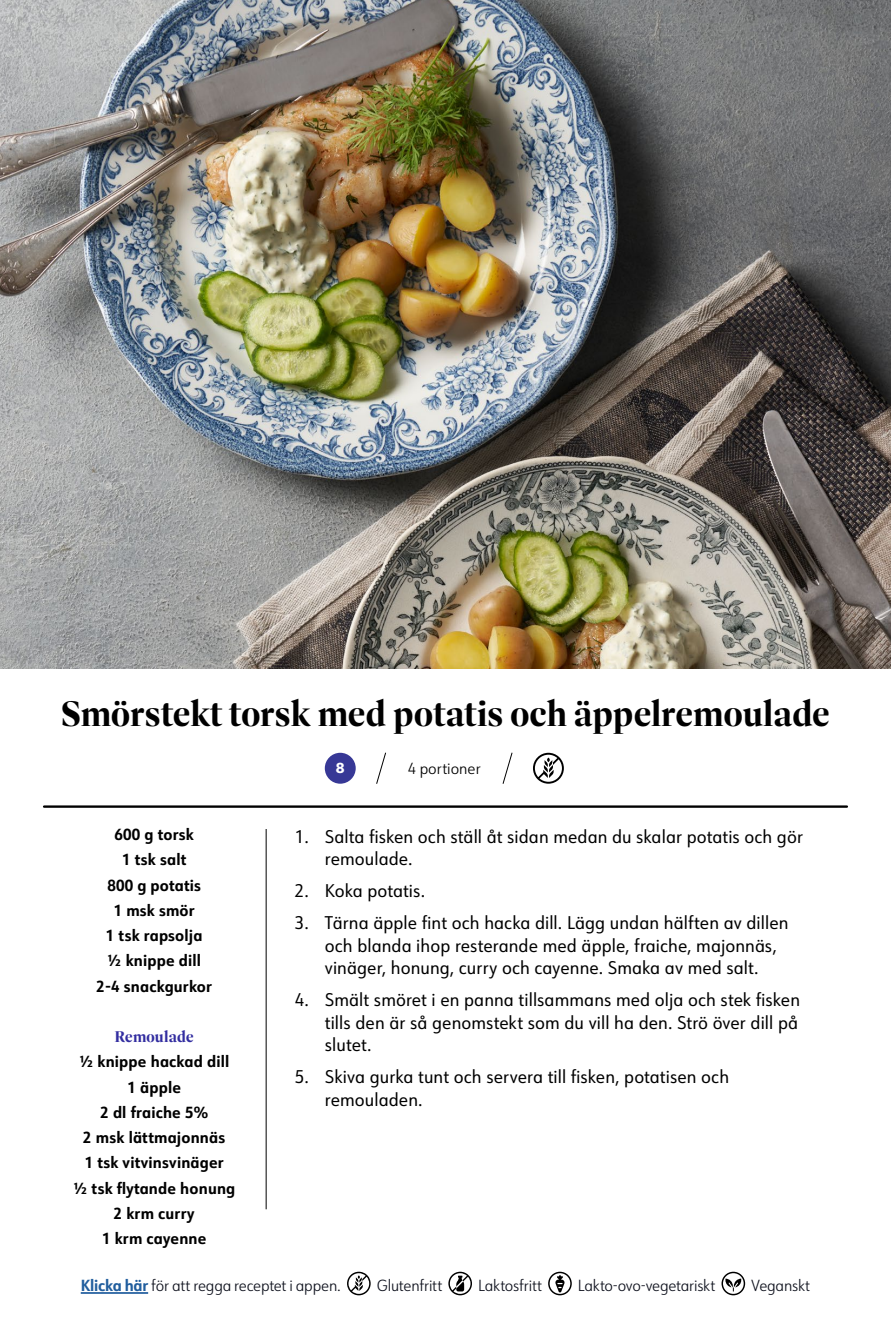
<style>
.page{position:relative;width:891px;height:1337px;background:#fff}
.page>*{position:absolute;margin:0;border:0;box-sizing:border-box;transform-origin:0 0}
.t1{font:700 36px "Dashiell Fine";color:#000}
.t2{font:18px/22.5px "URW Form Semi Cond";letter-spacing:.005em;color:#000}
.t3{font:700 15.75px/25.2px "URW Form Semi Cond";letter-spacing:.01em;color:#000;text-align:center}
.t4{font:300 15.75px "URW Form Semi Cond";letter-spacing:-.015em;color:#0e111d}
.t5{font:300 15.75px "URW Form Semi Cond";color:#000}
.t6{font:700 15.75px "Dashiell Fine";letter-spacing:.01em;color:#322da0}
.t7{font:700 15.08px "National 2";color:#fff}
.s1{font-weight:700;color:#215e9e}
</style>
<div class="page">
<img style="left:0;top:0;width:891px;height:668px">
<hr style="left:81px;top:1292px;width:67px;height:1px;background:#215e9e">
<svg style="left:347px;top:1271px;width:24px;height:24px"></svg>
<svg style="left:448px;top:1271px;width:24px;height:24px"></svg>
<svg style="left:548px;top:1271px;width:24px;height:24px"></svg>
<svg style="left:722px;top:1271px;width:23px;height:24px"></svg>
<hr style="left:44px;top:805px;width:803px;height:2px;background:#000">
<hr style="left:266px;top:829px;width:1px;height:380px;background:#000">
<div style="left:325px;top:753px;width:31px;height:30px;background:#373896;border-radius:50%"></div>
<svg style="left:376px;top:752px;width:10px;height:32px"></svg>
<svg style="left:502px;top:752px;width:11px;height:32px"></svg>
<svg style="left:533px;top:753px;width:31px;height:30px"></svg>
<h1 class="t1" style="left:61px;top:692px;width:771px">Smörstekt torsk med potatis och äppelremoulade</h1>
<p class="t7" style="left:336px;top:759px;width:10px">8</p>
<p class="t5" style="left:408px;top:758px;width:75px">4 portioner</p>
<p class="t3" style="left:97px;top:821px;width:117px">600 g torsk<br>1 tsk salt<br>800 g potatis<br>1 msk smör<br>1 tsk rapsolja<br>½ knippe dill<br>2-4 snackgurkor</p>
<p class="t6" style="left:115px;top:1027px;width:81px">Remoulade</p>
<p class="t3" style="left:73px;top:1048px;width:164px">½ knippe hackad dill<br>1 äpple<br>2 dl fraiche 5%<br>2 msk lättmajonnäs<br>1 tsk vitvinsvinäger<br>½ tsk flytande honung<br>2 krm curry<br>1 krm cayenne</p>
<p class="t2" style="left:325px;top:824px;width:480px;text-indent:-30px">1. Salta fisken och ställ åt sidan medan du skalar potatis och gör remoulade.</p>
<p class="t2" style="left:295px;top:879px;width:132px">2. Koka potatis.</p>
<p class="t2" style="left:325px;top:911px;width:465px;text-indent:-30px">3. Tärna äpple fint och hacka dill. Lägg undan hälften av dillen och blanda ihop resterande med äpple, fraiche, majonnäs, vinäger, honung, curry och cayenne. Smaka av med salt.</p>
<p class="t2" style="left:325px;top:988px;width:477px;text-align:justify;text-indent:-30px">4. Smält smöret i en panna tillsammans med olja och stek fisken tills den är så genomstekt som du vill ha den. Strö över dill på slutet.</p>
<p class="t2" style="left:325px;top:1065px;width:406px;text-indent:-30px">5. Skiva gurka tunt och servera till fisken, potatisen och remouladen.</p>
<p class="t4" style="left:81px;top:1274px;width:262px"><span class="s1">Klicka här</span> för att regga receptet i appen.</p>
<p class="t4" style="left:377px;top:1274px;width:67px">Glutenfritt</p>
<p class="t4" style="left:478px;top:1274px;width:65px">Laktosfritt</p>
<p class="t4" style="left:578px;top:1274px;width:139px">Lakto-ovo-vegetariskt</p>
<p class="t4" style="left:751px;top:1274px;width:60px">Veganskt</p>
</div>
